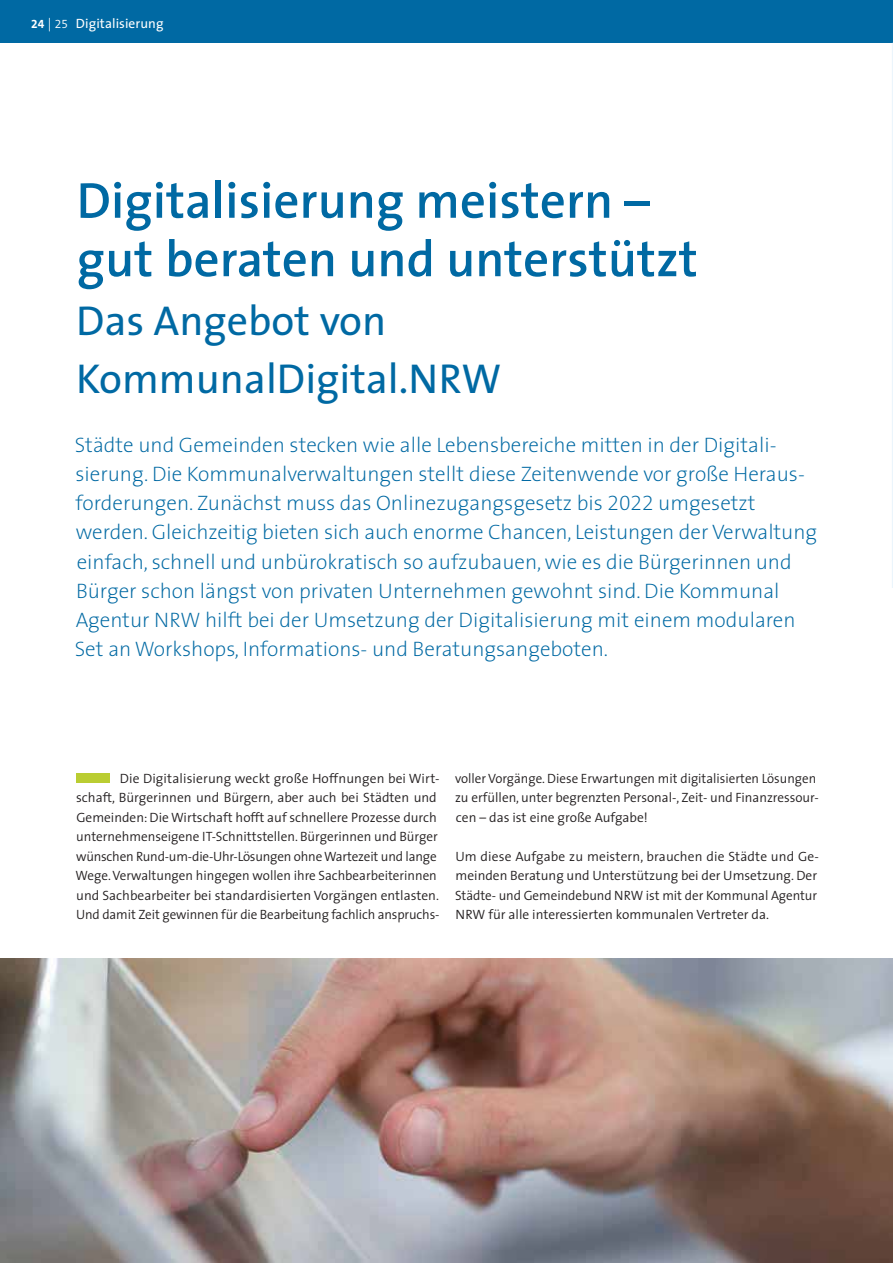
<style>
.page{position:relative;width:893px;height:1263px;background:#fff}
.page>*{position:absolute;margin:0;border:0;box-sizing:border-box;transform-origin:0 0}
.t1{font:600 51px/58.5px "The Sans";color:#0069a3}
.t2{font:42px/58.5px "The Sans";color:#0069a3}
.t3{font:200 21px/29.2px "The Sans";color:#0069a3}
.t4{font:300 13.5px/19.5px "The Sans";color:#231f20}
.t5{font:13.5px "The Sans";letter-spacing:.005em;color:#fff}
.s1{font-family:"The Sans Bold Expert";font-size:12px}
.s2{font-weight:300}
.s3{font-family:"The Sans Semi Light Expert";font-size:12px}
.s4{font-family:"The Sans Extra Light Expert";font-weight:400}
</style>
<div class="page">
<div style="left:0;top:0;width:892px;height:43px;background:#0069a3"></div>
<div style="left:76px;top:774px;width:34px;height:9px;background:#bacd32"></div>
<img style="left:0;top:958px;width:892px;height:304px">
<p class="t5" style="left:31px;top:18px;width:134px"><span class="s1">24</span> <span class="s2">|</span> <span class="s3">25</span> Digitalisierung</p>
<h1 class="t1" style="left:77px;top:176px;width:623px">Digitalisierung meistern – gut beraten und unterstützt</h1>
<h2 class="t2" style="left:76px;top:295px;width:426px">Das Angebot von<br>KommunalDigital.NRW</h2>
<p class="t3" style="left:75px;top:432px;width:744px">Städte und Gemeinden stecken wie alle Lebensbereiche mitten in der Digitali&shy;sierung. Die Kommunalverwaltungen stellt diese Zeitenwende vor große Heraus&shy;forderungen. Zunächst muss das Onlinezugangsgesetz bis <span class="s4">2022</span> umgesetzt werden. Gleichzeitig bieten sich auch enorme Chancen, Leistungen der Verwaltung einfach, schnell und unbürokratisch so aufzubauen, wie es die Bürgerinnen und Bürger schon längst von privaten Unternehmen gewohnt sind. Die Kommunal Agentur NRW hilft bei der Umsetzung der Digitalisierung mit einem modularen Set an Workshops, Informations- und Beratungsangeboten.</p>
<p class="t4" style="left:75px;top:770px;width:366px;text-indent:44px">Die Digitalisierung weckt große Hoffnungen bei Wirt&shy;schaft, Bürgerinnen und Bürgern, aber auch bei Städten und Gemeinden: Die Wirtschaft hofft auf schnellere Prozesse durch unternehmenseigene IT-Schnittstellen. Bürgerinnen und Bürger wün schen Rund-um-die-Uhr-Lösungen ohne Wartezeit und lange Wege. Verwaltungen hingegen wollen ihre Sachbearbeite rinnen und Sachbearbeiter bei standardisierten Vorgängen ent lasten.<br>Und damit Zeit gewinnen für die Bearbeitung fachlich an spruchs-</p>
<p class="t4" style="left:455px;top:770px;width:365px">voller Vorgänge. Diese Erwartungen mit digitalisierten Lösungen zu erfüllen, unter begrenzten Personal-, Zeit- und Finanzressour&shy;cen – das ist eine große Aufgabe!</p>
<p class="t4" style="left:455px;top:847px;width:365px">Um diese Aufgabe zu meistern, brauchen die Städte und Ge&shy;mein den Beratung und Unterstützung bei der Umsetzung. Der Städte- und Gemeindebund NRW ist mit der Kommunal Agentur NRW für alle interessierten kommunalen Vertreter da.</p>
</div>
